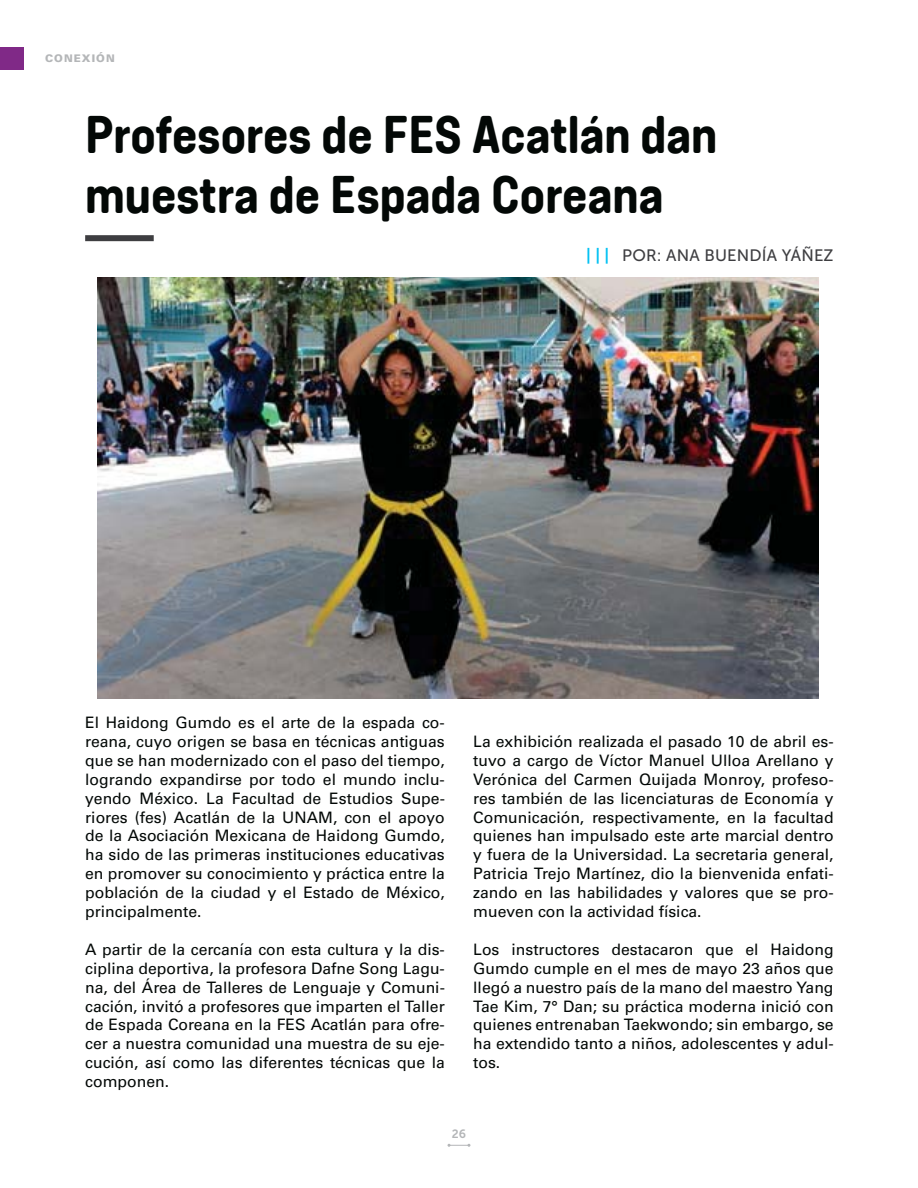
<style>
.page{position:relative;width:918px;height:1188px;background:#fff}
.page>*{position:absolute;margin:0;border:0;box-sizing:border-box;transform-origin:0 0}
.t1{font:49.5px/60px "Colatera Soft";color:#030806}
.t2{font:16.5px "Museo Sans 500";letter-spacing:.01em;color:#3e3e41}
.t3{font:15.75px/18.9px "Univers LT 55 Rm";color:#030806;text-align:justify}
.t4{font:12px "Museo Sans 700";color:#b4b6b8}
.t5{font:10.5px "Univers LT 75 Blk";letter-spacing:.1em;color:#b4b6b8}
.s1{font-family:"Museo Sans 700";color:#00c1f3}
</style>
<div class="page">
<div style="left:0;top:47px;width:23px;height:23px;background:#802987"></div>
<svg style="left:448px;top:1144px;width:22px;height:3px"></svg>
<div style="left:85px;top:235px;width:69px;height:6px;background:#3e3e41"></div>
<img style="left:98px;top:277px;width:721px;height:422px">
<p class="t5" style="left:45px;top:52px;width:71px">CONEXIÓN</p>
<h1 class="t1" style="left:85px;top:105px;width:634px">Profesores de FES Acatlán dan muestra de Espada Coreana</h1>
<p class="t2" style="left:586px;top:246px;width:249px"><span class="s1">| | |</span> POR: ANA BUENDÍA YÁÑEZ</p>
<p class="t3" style="left:85px;top:713px;width:361px">El Haidong Gumdo es el arte de la espada co&shy;reana, cuyo origen se basa en técnicas antiguas que se han modernizado con el paso del tiempo, logrando expandirse por todo el mundo inclu&shy;yendo México. La Facultad de Estudios Supe&shy;riores (fes) Acatlán de la UNAM, con el apoyo de la Asociación Mexicana de Haidong Gumdo, ha sido de las primeras instituciones educativas en promover su conocimiento y práctica entre la población de la ciudad y el Estado de México, principalmente.</p>
<p class="t3" style="left:85px;top:940px;width:361px">A partir de la cercanía con esta cultura y la dis&shy;ciplina deportiva, la profesora Dafne Song Lagu&shy;na, del Área de Talleres de Lenguaje y Comuni&shy;cación, invitó a profesores que imparten el Taller de Espada Coreana en la FES Acatlán para ofre&shy;cer a nuestra comunidad una muestra de su eje&shy;cución, así como las diferentes técnicas que la componen.</p>
<p class="t3" style="left:473px;top:732px;width:362px">La exhibición realizada el pasado 10 de abril es&shy;tuvo a cargo de Víctor Manuel Ulloa Arellano y Verónica del Carmen Quijada Monroy, profeso&shy;res también de las licenciaturas de Economía y Comunicación, respectivamente, en la facultad quienes han impulsado este arte marcial dentro y fuera de la Universidad. La secretaria general, Patricia Trejo Martínez, dio la bienvenida enfati&shy;zando en las habilidades y valores que se pro&shy;mueven con la actividad física.</p>
<p class="t3" style="left:473px;top:940px;width:362px">Los instructores destacaron que el Haidong Gumdo cumple en el mes de mayo 23 años que llegó a nuestro país de la mano del maestro Yang Tae Kim, 7° Dan; su práctica moderna inició con quienes entrenaban Taekwondo; sin embargo, se ha extendido tanto a niños, adolescentes y adul&shy;tos.</p>
<p class="t4" style="left:452px;top:1127px;width:16px">26</p>
</div>
